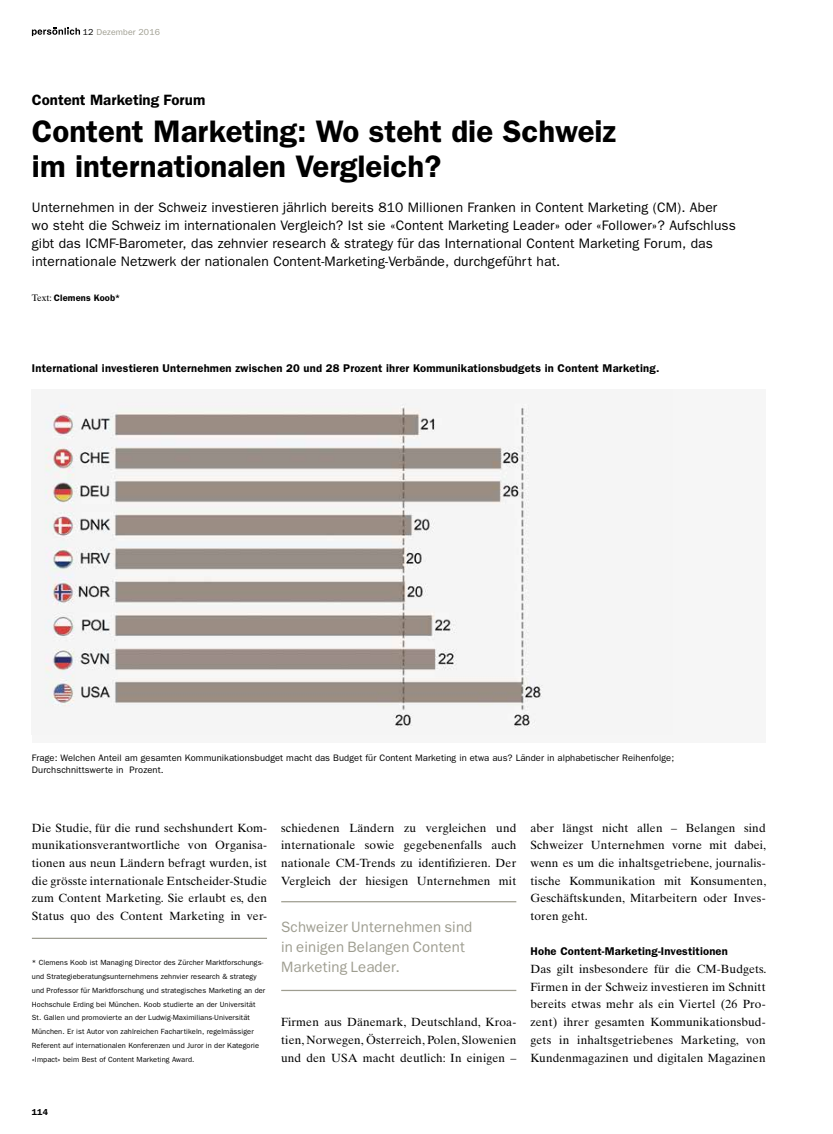
<style>
.page{position:relative;width:833px;height:1134px;background:#fff}
.page>*{position:absolute;margin:0;border:0;box-sizing:border-box;transform-origin:0 0}
.t1{font:600 31.25px/35.4px "Franklin Gothic";color:#000}
.t2{font:15px/20px "Franklin Gothic";letter-spacing:.01em;color:#9e9d90}
.t3{font:600 15px "Franklin Gothic";color:#000}
.t4{font:13.75px/17.6px "Franklin Gothic";letter-spacing:.01em;color:#000}
.t5{font:11.88px/17.6px "Times Ten";letter-spacing:.01em;color:#000;text-align:justify}
.t6{font:600 11.25px "Franklin Gothic";letter-spacing:.015em;color:#000}
.t7{font:9.38px/12.5px "Franklin Gothic";letter-spacing:.01em;color:#000}
.t8{font:600 9.38px "Franklin Gothic";letter-spacing:.015em;color:#000}
.t9{font:8.75px "Franklin Gothic";letter-spacing:.015em;color:#9e9d90}
.t10{font:600 8.75px "Franklin Gothic";color:#000}
.t11{font:7.5px/13.8px "Franklin Gothic";letter-spacing:.01em;color:#000}
.s1{color:#000}
.s2{font-family:"Times Ten";font-weight:400}
</style>
<div class="page">
<hr style="left:32px;top:938px;width:235px;height:1px;background:#9e9d90">
<svg style="left:32px;top:28px;width:48px;height:8px"></svg>
<div style="left:32px;top:389px;width:733px;height:354px;background:#f6f6f6"></div>
<img style="left:45px;top:405px;width:497px;height:323px">
<hr style="left:281px;top:901px;width:235px;height:1px;background:#9e9d90">
<hr style="left:281px;top:990px;width:235px;height:1px;background:#9e9d90">
<p class="t9" style="left:83px;top:27px;width:79px"><span class="s1">12</span> Dezember 2016</p>
<p class="t3" style="left:32px;top:91px;width:175px">Content Marketing Forum</p>
<h1 class="t1" style="left:32px;top:113px;width:585px">Content Marketing: Wo steht die Schweiz im internationalen Vergleich?</h1>
<p class="t4" style="left:32px;top:199px;width:705px">Unternehmen in der Schweiz investieren jährlich bereits 810 Millionen Franken in Content Marketing (CM). Aber wo steht die Schweiz im internationalen Vergleich? Ist sie «Content Marketing Leader» oder «Follower»? Aufschluss gibt das ICMF-Barometer, das zehnvier research &amp; strategy für das International Content Marketing Forum, das internationale Netzwerk der nationalen Content-Marketing-Verbände, durchgeführt hat.</p>
<p class="t8" style="left:32px;top:292px;width:90px"><span class="s2">Text:</span> Clemens Koob*</p>
<p class="t6" style="left:32px;top:361px;width:629px">International investieren Unternehmen zwischen 20 und 28 Prozent ihrer Kommunikationsbudgets in Content Marketing.</p>
<p class="t7" style="left:32px;top:751px;width:644px">Frage: Welchen Anteil am gesamten Kommunikationsbudget macht das Budget für Content Marketing in etwa aus? Länder in alphabetischer Reihenfolge;<br>Durchschnittswerte in Prozent.</p>
<p class="t5" style="left:32px;top:819px;width:237px">Die Studie, für die rund sechshundert Kom&shy;munikationsverantwortliche von Organisa&shy;tionen aus neun Ländern befragt wurden, ist die grösste internationale Entscheider--Studie zum Content Marketing. Sie erlaubt es, den Status quo des Content Marketing in ver-</p>
<p class="t11" style="left:32px;top:956px;width:235px">* Clemens Koob ist Managing Director des Zürcher Marktforschungs&shy;und Strategieberatungsunternehmens zehnvier research &amp; strategy und Professor für Marktforschung und strategisches Marketing an der Hochschule Erding bei München. Koob studierte an der Universität St. Gallen und promovierte an der Ludwig-Maximilians-Universität München. Er ist Autor von zahlreichen Fachartikeln, regelmässiger Referent auf internationalen Konferenzen und Juror in der Kategorie «Impact» beim Best of Content Marketing Award.</p>
<p class="t5" style="left:281px;top:819px;width:237px">schiedenen Ländern zu vergleichen und internationale sowie gegebenenfalls auch nationale CM-Trends zu identifizieren. Der Vergleich der hiesigen Unternehmen mit</p>
<p class="t2" style="left:281px;top:917px;width:193px">Schweizer Unternehmen sind in einigen Belangen Content<br>Marketing Leader.</p>
<p class="t5" style="left:281px;top:1013px;width:237px">Firmen aus Dänemark, Deutschland, Kroa&shy;tien, Norwegen, Österreich, Polen, Slowenien und den USA macht deutlich: In einigen –</p>
<p class="t5" style="left:530px;top:819px;width:237px">aber längst nicht allen – Belangen sind Schweizer Unternehmen vorne mit dabei, wenn es um die inhaltsgetriebene, journalis&shy;tische Kommunikation mit Konsumenten, Geschäftskunden, Mitarbeitern oder Inves&shy;toren geht.</p>
<p class="t6" style="left:530px;top:945px;width:199px">Hohe Content-Marketing-Investitionen</p>
<p class="t5" style="left:530px;top:960px;width:237px">Das gilt insbesondere für die CM-Budgets.<br>Firmen in der Schweiz investieren im Schnitt bereits etwas mehr als ein Viertel (26 Pro&shy;zent) ihrer gesamten Kommunikationsbud&shy;gets in inhaltsgetriebenes Marketing, von Kundenmagazinen und digitalen Magazinen</p>
<p class="t10" style="left:32px;top:1106px;width:18px">114</p>
</div>
